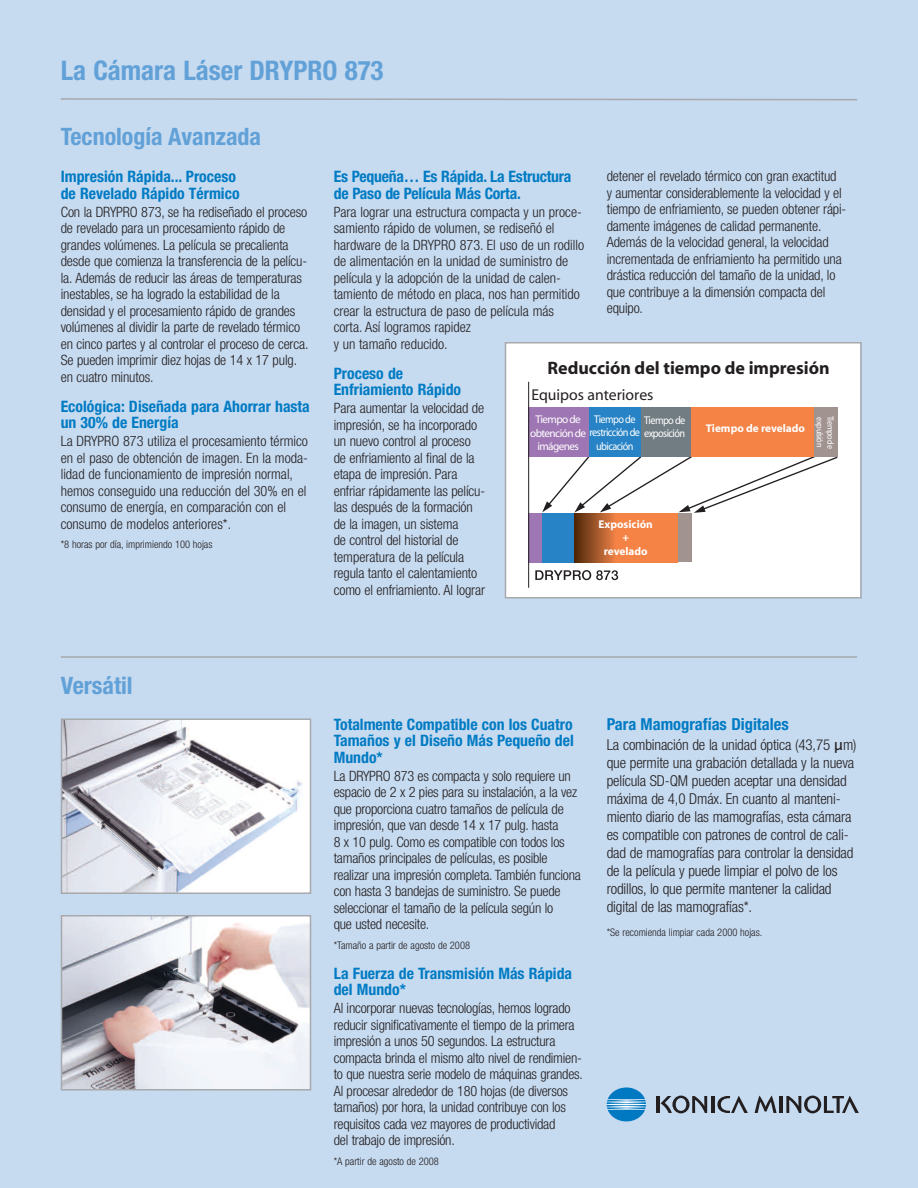
<style>
.page{position:relative;width:918px;height:1188px;background:#c6daf0}
.page>*{position:absolute;margin:0;border:0;box-sizing:border-box;transform-origin:0 0}
.t1{font:700 condensed 27px "Helvetica Neue";color:#61a1d7}
.t2{font:700 condensed 24px "Helvetica Neue";color:#61a1d7}
.t3{font:700 18px "Myriad";color:#231f20}
.t4{font:700 condensed 16.5px "Helvetica Neue";color:#007bc3}
.t5{font:700 condensed 15.75px/16.5px "Helvetica Neue";color:#007bc3}
.t6{font:15.75px "Myriad";color:#231f20}
.t7{font:300 condensed 15px/18px "Helvetica Neue";letter-spacing:-.01em;color:#231f20}
.t8{font:300 condensed 14.25px/16.5px "Helvetica Neue";letter-spacing:-.01em;color:#231f20}
.t9{font:11.25px "Myriad";letter-spacing:-.055em;color:#fff}
.t10{font:700 11.25px/13.5px "Myriad";color:#fff;text-align:center}
.t11{font:11.25px "Myriad";letter-spacing:-.055em;color:#fff;scale:.91 1}
.t12{font:300 condensed 10.5px "Helvetica Neue";color:#231f20}
.t13{font:9px/10.8px "Myriad";letter-spacing:-.055em;color:#fff;scale:.91 1}
.s1{font-family:"Lucida Grande";font-weight:400;font-stretch:normal}
</style>
<div class="page">
<div style="left:506px;top:344px;width:354px;height:253px;background:#fff"></div>
<svg style="left:535px;top:570px;width:83px;height:10px"></svg>
<div style="left:529px;top:407px;width:60px;height:50px;background:#9e76b3"></div>
<div style="left:640px;top:407px;width:52px;height:50px;background:#727d83"></div>
<div style="left:676px;top:514px;width:16px;height:48px;background:#a19390"></div>
<div style="left:692px;top:407px;width:130px;height:50px;background:#f58345"></div>
<div style="left:529px;top:513px;width:13px;height:49px;background:#9e76b3"></div>
<hr style="left:528px;top:382px;width:1px;height:206px;background:#231f20">
<div style="left:542px;top:513px;width:32px;height:49px;background:#2783c5"></div>
<svg style="left:574px;top:514px;width:103px;height:48px;background:#d06f38"></svg>
<svg style="left:542px;top:413px;width:296px;height:100px"></svg>
<div style="left:589px;top:407px;width:51px;height:50px;background:#2783c5"></div>
<div style="left:814px;top:407px;width:24px;height:50px;background:#a19390"></div>
<div style="left:505px;top:342px;width:357px;height:256px;border:2px solid #a8a9ad"></div>
<img style="left:64px;top:721px;width:244px;height:170px">
<div style="left:61px;top:718px;width:250px;height:176px;border:2px solid #a8a9ad"></div>
<img style="left:64px;top:918px;width:244px;height:169px">
<div style="left:61px;top:915px;width:250px;height:175px;border:2px solid #a8a9ad"></div>
<svg style="left:60px;top:98px;width:798px;height:3px"></svg>
<hr style="left:61px;top:656px;width:796px;height:2px;background:#a8a9ad">
<hr style="left:656px;top:1096px;width:3px;height:17px;background:#231f20">
<hr style="left:711px;top:1096px;width:3px;height:17px;background:#231f20">
<hr style="left:779px;top:1096px;width:3px;height:17px;background:#231f20">
<svg style="left:717px;top:1096px;width:31px;height:17px"></svg>
<svg style="left:661px;top:1096px;width:46px;height:17px"></svg>
<svg style="left:786px;top:1096px;width:73px;height:17px"></svg>
<svg style="left:755px;top:1096px;width:22px;height:17px"></svg>
<svg style="left:607px;top:1088px;width:39px;height:33px"></svg>
<h1 class="t1" style="left:61px;top:54px;width:324px">La Cámara Láser DRYPRO 873</h1>
<h2 class="t2" style="left:61px;top:121px;width:202px">Tecnología Avanzada</h2>
<p class="t5" style="left:61px;top:170px;width:180px">Impresión Rápida... Proceso de Revelado Rápido Térmico</p>
<p class="t8" style="left:61px;top:205px;width:249px">Con la DRYPRO 873, se ha rediseñado el proceso de revelado para un procesamiento rápido de grandes volúmenes. La película se precalienta desde que comienza la transferencia de la pelícu&shy;la. Además de reducir las áreas de temperaturas inestables, se ha logrado la estabilidad de la densidad y el procesamiento rápido de grandes volúmenes al dividir la parte de revelado térmico en cinco partes y al controlar el proceso de cerca.<br>Se pueden imprimir diez hojas de 14 x 17 pulg. en cuatro minutos.</p>
<p class="t5" style="left:61px;top:399px;width:251px">Ecológica: Diseñada para Ahorrar hasta un 30% de Energía</p>
<p class="t8" style="left:61px;top:434px;width:249px">La DRYPRO 873 utiliza el procesamiento térmico en el paso de obtención de imagen. En la moda&shy;lidad de funcionamiento de impresión normal, hemos conseguido una reducción del 30% en el consumo de energía, en comparación con el consumo de modelos anteriores*.</p>
<p class="t12" style="left:61px;top:541px;width:153px">*8 horas por día, imprimiendo 100 hojas</p>
<p class="t5" style="left:334px;top:170px;width:239px">Es Pequeña… Es Rápida. La Estructura de Paso de Película Más Corta.</p>
<p class="t8" style="left:334px;top:205px;width:252px">Para lograr una estructura compacta y un proce&shy;samiento rápido de volumen, se rediseñó el hardware de la DRYPRO 873. El uso de un rodillo de alimentación en la unidad de suministro de película y la adopción de la unidad de calen&shy;tamiento de método en placa, nos han permitido crear la estructura de paso de película más corta. Así logramos rapidez<br>y un tamaño reducido.</p>
<p class="t5" style="left:334px;top:366px;width:129px">Proceso de<br>Enfriamiento Rápido</p>
<p class="t8" style="left:334px;top:401px;width:153px">Para aumentar la velocidad de impresión, se ha incorporado un nuevo control al proceso de enfriamiento al final de la etapa de impresión. Para enfriar rápidamente las pelícu&shy;las después de la formación de la imagen, un sistema<br>de control del historial de temperatura de la película regula tanto el calentamiento como el enfriamiento. Al lograr</p>
<p class="t8" style="left:607px;top:169px;width:241px">detener el revelado térmico con gran exactitud<br>y aumentar considerablemente la velocidad y el tiempo de enfriamiento, se pueden obtener rápi&shy;damente imágenes de calidad permanente.<br>Además de la velocidad general, la velocidad incrementada de enfriamiento ha permitido una drástica reducción del tamaño de la unidad, lo que contribuye a la dimensión compacta del equipo.</p>
<p class="t3" style="left:548px;top:362px;width:284px">Reducción del tiempo de impresión</p>
<p class="t6" style="left:531px;top:389px;width:124px">Equipos anteriores</p>
<p class="t9" style="left:535px;top:415px;width:47px">Tiempo de</p>
<p class="t9" style="left:530px;top:429px;width:157px">obtención de restricción de exposición</p>
<p class="t9" style="left:537px;top:442px;width:43px">imágenes</p>
<p class="t11" style="left:594px;top:415px;width:47px">Tiempo de</p>
<p class="t11" style="left:596px;top:442px;width:43px">ubicación</p>
<p class="t11" style="left:644px;top:416px;width:47px">Tiempo de</p>
<p class="t13" style="left:835px;top:416px;width:38px;rotate:90deg">Tiempo de expulsión</p>
<p class="t10" style="left:706px;top:423px;width:101px">Tiempo de revelado</p>
<p class="t10" style="left:599px;top:518px;width:56px">Exposición +<br>revelado</p>
<h2 class="t2" style="left:61px;top:670px;width:73px">Versátil</h2>
<p class="t5" style="left:334px;top:717px;width:242px;text-align:justify">Totalmente Compatible con los Cuatro Tamaños y el Diseño Más Pequeño del Mundo*</p>
<p class="t8" style="left:334px;top:769px;width:249px">La DRYPRO 873 es compacta y solo requiere un espacio de 2 x 2 pies para su instalación, a la vez que proporciona cuatro tamaños de película de impresión, que van desde 14 x 17 pulg. hasta<br>8 x 10 pulg. Como es compatible con todos los tamaños principales de películas, es posible realizar una impresión completa. También funciona con hasta 3 bandejas de suministro. Se puede seleccionar el tamaño de la película según lo<br>que usted necesite.</p>
<p class="t12" style="left:334px;top:941px;width:138px">*Tamaño a partir de agosto de 2008</p>
<p class="t5" style="left:334px;top:966px;width:240px">La Fuerza de Transmisión Más Rápida del Mundo*</p>
<p class="t8" style="left:334px;top:1001px;width:251px">Al incorporar nuevas tecnologías, hemos logrado reducir significativamente el tiempo de la primera impresión a unos 50 segundos. La estructura compacta brinda el mismo alto nivel de rendimien&shy;to que nuestra serie modelo de máquinas grandes.<br>Al procesar alrededor de 180 hojas (de diversos tamaños) por hora, la unidad contribuye con los requisitos cada vez mayores de productividad<br>del trabajo de impresión.</p>
<p class="t12" style="left:334px;top:1157px;width:107px">*A partir de agosto de 2008</p>
<p class="t4" style="left:607px;top:718px;width:183px">Para Mamografías Digitales</p>
<p class="t7" style="left:607px;top:737px;width:251px">La combinación de la unidad óptica (43,75 <span class="s1">µ</span>m) que permite una grabación detallada y la nueva película SD-QM pueden aceptar una densidad máxima de 4,0 Dmáx. En cuanto al manteni&shy;miento diario de las mamografías, esta cámara es compatible con patrones de control de cali&shy;dad de mamografías para controlar la densidad de la película y puede limpiar el polvo de los rodillos, lo que permite mantener la calidad digital de las mamografías*.</p>
<p class="t12" style="left:607px;top:928px;width:157px">*Se recomienda limpiar cada 2000 hojas.</p>
</div>
